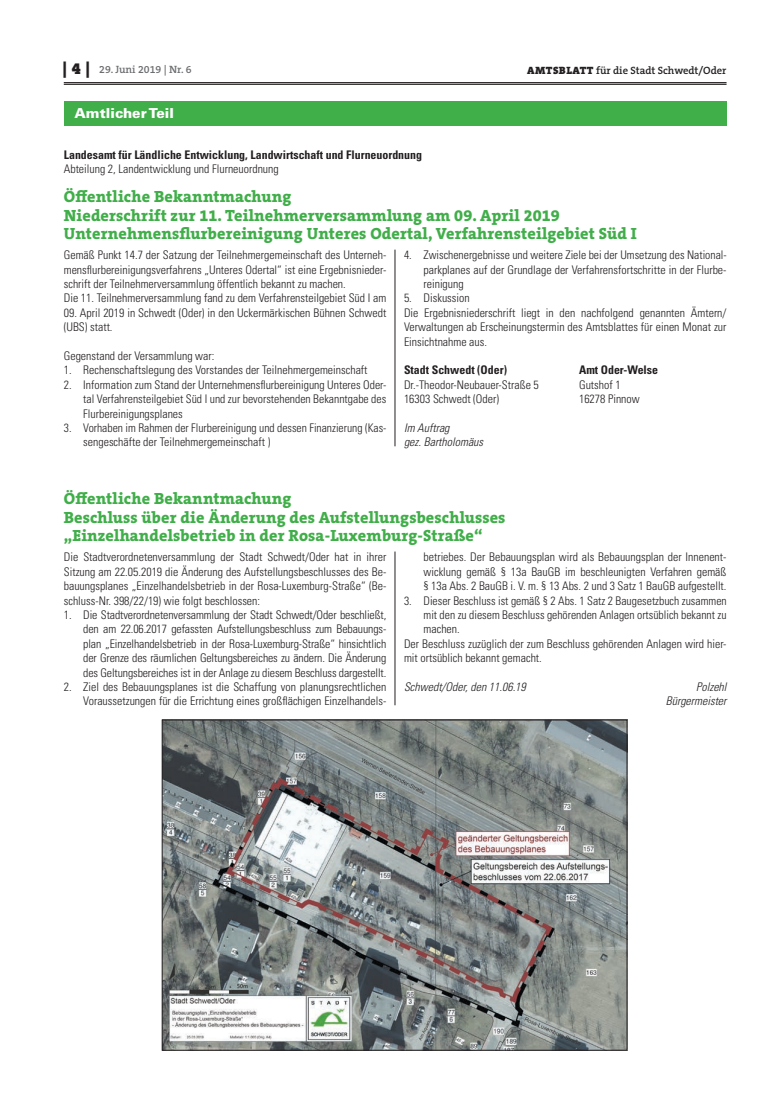
<style>
.page{position:relative;width:762px;height:1117px;background:#fff}
.page>*{position:absolute;margin:0;border:0;box-sizing:border-box;transform-origin:0 0}
.t1{font:800 16.25px/18.8px "The Serif B W8";letter-spacing:.01em;color:#40ae49}
.t2{font:900 13.75px "Univers";letter-spacing:.005em;color:#fff}
.t3{font:300 condensed 11.88px/14.4px "Univers";color:#231f20;text-align:justify}
.t4{font:700 condensed 11.88px "Univers";color:#231f20}
.t5{font:italic 300 condensed 11.88px/14.4px "Univers";color:#231f20;text-align:right}
.t6{font:600 10.62px "The Serif B W6";color:#231f20}
.t7{font:600 10.62px "The Serif B W6";color:#6c6d70}
.s1{font-family:"The Serif B W9";font-weight:900;font-size:16.25px;color:#231f20}
.s2{font-family:"The Serif B W9";font-weight:900}
</style>
<div class="page">
<hr style="left:64px;top:82px;width:662px;height:1px;background:#231f20">
<hr style="left:64px;top:84px;width:662px;height:1px;background:#231f20">
<hr style="left:395px;top:551px;width:1px;height:154px;background:#231f20">
<img style="left:164px;top:721px;width:461px;height:327px">
<div style="left:162px;top:719px;width:465px;height:331px;border:1px solid #231f20"></div>
<div style="left:64px;top:101px;width:662px;height:25px;background:#40ae49"></div>
<hr style="left:395px;top:249px;width:1px;height:197px;background:#231f20">
<p class="t7" style="left:63px;top:63px;width:130px"><span class="s1">| 4 |</span> 29. Juni 2019 | Nr. 6</p>
<p class="t6" style="left:527px;top:63px;width:201px"><span class="s2">AMTSBLATT</span> für die Stadt Schwedt/Oder</p>
<p class="t2" style="left:74px;top:104px;width:101px">Amtlicher Teil</p>
<p class="t4" style="left:64px;top:147px;width:360px">Landesamt für Ländliche Entwicklung, Landwirtschaft und Flurneuordnung</p>
<p class="t3" style="left:64px;top:162px;width:216px">Abteilung 2, Landentwicklung und Flurneuordnung</p>
<h1 class="t1" style="left:64px;top:187px;width:575px">Öffentliche Bekanntmachung<br>Niederschrift zur 11. Teilnehmerversammlung am 09. April 2019<br>Unternehmensflurbereinigung Unteres Odertal, Verfahrensteilgebiet Süd I</h1>
<p class="t3" style="left:64px;top:248px;width:324px;text-align:left">Gemäß Punkt 14.7 der Satzung der Teilnehmergemeinschaft des Unterneh&shy;mensflurbereinigungsverfahrens „Unteres Odertal“ ist eine Ergebnisnieder&shy;schrift der Teilnehmerversammlung öffentlich bekannt zu machen.<br>Die 11. Teilnehmerversammlung fand zu dem Verfahrensteilgebiet Süd I am</p>
<p class="t3" style="left:64px;top:305px;width:324px">09. April 2019 in Schwedt (Oder) in den Uckermärkischen Bühnen Schwedt (UBS) statt.</p>
<p class="t3" style="left:64px;top:348px;width:152px">Gegenstand der Versammlung war:</p>
<p class="t3" style="left:64px;top:363px;width:305px">1. Rechenschaftslegung des Vorstandes der Teilnehmergemeinschaft</p>
<p class="t3" style="left:83px;top:377px;width:305px;text-indent:-19px">2. Information zum Stand der Unternehmensflurbereinigung Unteres Oder&shy;tal Verfahrensteilgebiet Süd I und zur bevorstehenden Bekanntgabe des Flurbereinigungsplanes</p>
<p class="t3" style="left:83px;top:420px;width:305px;text-indent:-19px">3. Vorhaben im Rahmen der Flurbereinigung und dessen Finanzierung (Kas&shy;sengeschäfte der Teilnehmergemeinschaft )</p>
<p class="t3" style="left:423px;top:248px;width:305px;text-indent:-19px">4. Zwischenergebnisse und weitere Ziele bei der Umsetzung des National&shy;parkplanes auf der Grundlage der Verfahrensfortschritte in der Flurbe&shy;reinigung</p>
<p class="t3" style="left:404px;top:291px;width:324px;text-align:left">5. Diskussion<br>Die Ergebnisniederschrift liegt in den nachfolgend genannten Ämtern/ Verwaltungen ab Erscheinungstermin des Amtsblattes für einen Monat zur Einsichtnahme aus.</p>
<p class="t4" style="left:404px;top:363px;width:104px">Stadt Schwedt (Oder)</p>
<p class="t4" style="left:579px;top:363px;width:81px">Amt Oder-Welse</p>
<p class="t3" style="left:404px;top:377px;width:136px">Dr.-Theodor-Neubauer-Straße 5</p>
<p class="t3" style="left:579px;top:377px;width:43px">Gutshof 1</p>
<p class="t3" style="left:404px;top:392px;width:96px">16303 Schwedt (Oder)</p>
<p class="t3" style="left:579px;top:392px;width:62px">16278 Pinnow</p>
<p class="t5" style="left:404px;top:420px;width:81px;text-align:left">Im Auftrag<br>gez. Bartholomäus</p>
<h1 class="t1" style="left:64px;top:488px;width:443px">Öffentliche Bekanntmachung<br>Beschluss über die Änderung des Aufstellungsbeschlusses „Einzelhandelsbetrieb in der Rosa-Luxemburg-Straße“</h1>
<p class="t3" style="left:64px;top:550px;width:324px">Die Stadtverordnetenversammlung der Stadt Schwedt/Oder hat in ihrer Sitzung am 22.05.2019 die Änderung des Aufstellungsbeschlusses des Be&shy;bauungsplanes „Einzelhandelsbetrieb in der Rosa-Luxemburg-Straße“ (Be&shy;schluss-Nr. 398/22/19) wie folgt beschlossen:</p>
<p class="t3" style="left:83px;top:607px;width:304px;text-indent:-19px">1. Die Stadtverordnetenversammlung der Stadt Schwedt/Oder beschließt, den am 22.06.2017 gefassten Aufstellungsbeschluss zum Bebauungs&shy;plan „Einzelhandelsbetrieb in der Rosa-Luxemburg-Straße“ hinsichtlich der Grenze des räumlichen Geltungsbereiches zu ändern. Die Änderung des Geltungsbereiches ist in der Anlage zu diesem Beschluss dargestellt.</p>
<p class="t3" style="left:64px;top:679px;width:324px;text-align:right">2. Ziel des Bebauungsplanes ist die Schaffung von planungsrechtlichen<br>Voraussetzungen für die Errichtung eines großflächigen Einzelhandels-</p>
<p class="t3" style="left:423px;top:550px;width:304px">betriebes. Der Bebauungsplan wird als Bebauungsplan der Innenent&shy;wicklung gemäß § 13a BauGB im beschleunigten Verfahren gemäß § 13a Abs. 2 BauGB i. V. m. § 13 Abs. 2 und 3 Satz 1 BauGB aufgestellt.</p>
<p class="t3" style="left:404px;top:593px;width:324px">3. Dieser Beschluss ist gemäß § 2 Abs. 1 Satz 2 Baugesetzbuch zusammen</p>
<p class="t3" style="left:423px;top:607px;width:304px">mit den zu diesem Beschluss gehörenden Anlagen ortsüblich bekannt zu</p>
<p class="t3" style="left:423px;top:621px;width:38px">machen.</p>
<p class="t3" style="left:404px;top:636px;width:324px">Der Beschluss zuzüglich der zum Beschluss gehörenden Anlagen wird hier-</p>
<p class="t3" style="left:404px;top:650px;width:139px">mit ortsüblich bekannt gemacht.</p>
<p class="t5" style="left:404px;top:679px;width:123px">Schwedt/Oder, den 11.06.19</p>
<p class="t5" style="left:666px;top:679px;width:62px">Polzehl<br>Bürgermeister</p>
</div>
